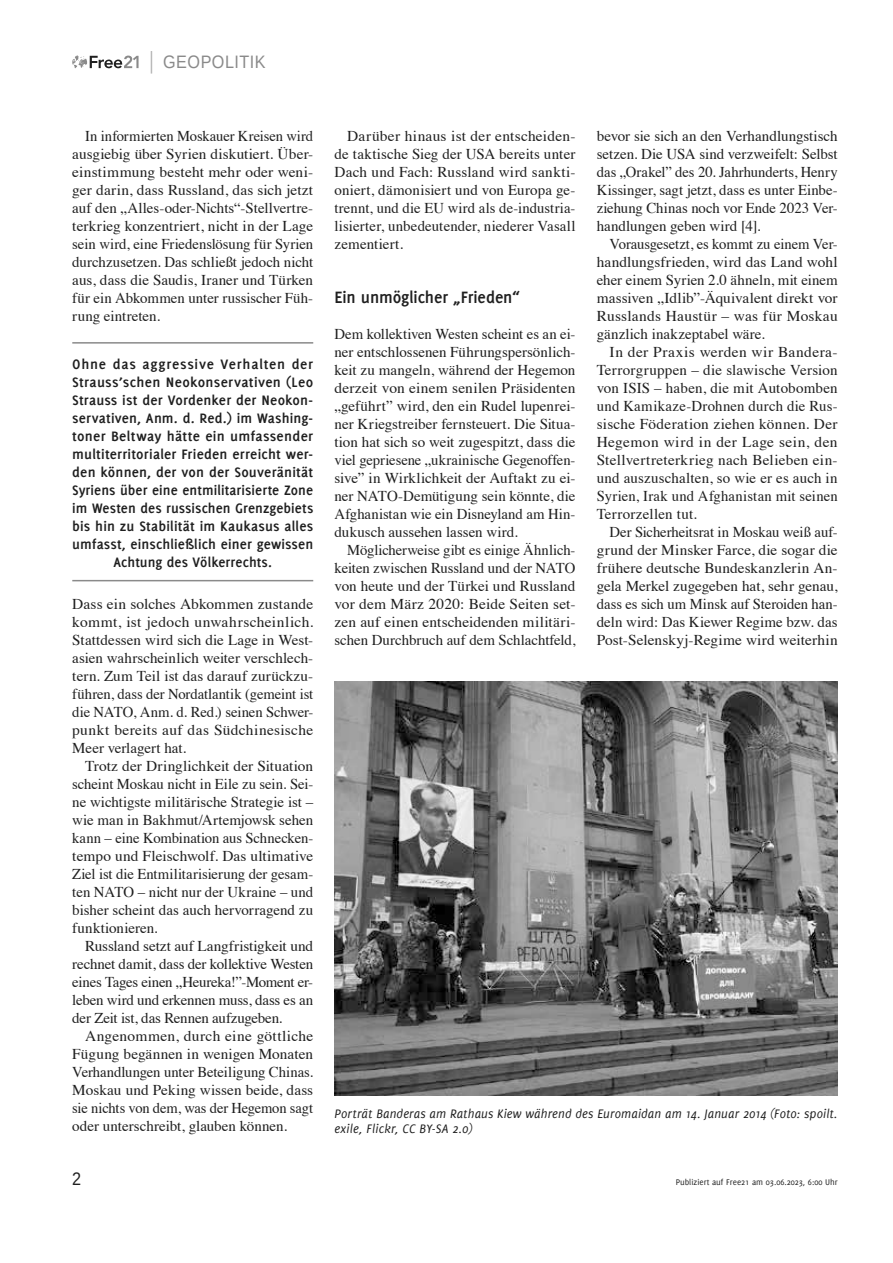
<style>
.page{position:relative;width:893px;height:1263px;background:#fff}
.page>*{position:absolute;margin:0;border:0;box-sizing:border-box;transform-origin:0 0}
.t1{font:700 18px "Delicious";letter-spacing:-.005em;color:#1f1f1f}
.t2{font:18px "Liberation Sans";letter-spacing:.03em;color:#8a8a8a;scale:.9 1}
.t3{font:18px "Liberation Sans";color:#1f1f1f;scale:.9 1}
.t4{font:15px/18px "Times";color:#1f1f1f;text-align:justify}
.t5{font:700 15px/18px "Delicious";letter-spacing:.01em;color:#1f1f1f;text-align:center}
.t6{font:italic 13.5px/15px "Delicious";letter-spacing:.01em;color:#1f1f1f}
.t7{font:9px "Delicious";color:#1f1f1f}
</style>
<div class="page">
<svg style="left:72px;top:55px;width:67px;height:13px"></svg>
<svg style="left:151px;top:51px;width:1px;height:23px"></svg>
<hr style="left:72px;top:342px;width:241px;height:2px;background:#8a8a8a">
<hr style="left:72px;top:580px;width:241px;height:1px;background:#8a8a8a">
<img style="left:334px;top:681px;width:504px;height:414px">
<p class="t2" style="left:163px;top:51px;width:115px">GEOPOLITIK</p>
<p class="t4" style="left:72px;top:126px;width:242px;text-indent:13px">In informierten Moskauer Kreisen wird ausgiebig über Syrien diskutiert. Über&shy;einstimmung besteht mehr oder weni&shy;ger darin, dass Russland, das sich jetzt auf den „Alles-oder-Nichts“-Stellvertre&shy;terkrieg konzentriert, nicht in der Lage sein wird, eine Friedenslösung für Syrien durchzusetzen. Das schließt jedoch nicht aus, dass die Saudis, Iraner und Türken für ein Abkommen unter russischer Füh&shy;rung eintreten.</p>
<p class="t5" style="left:72px;top:355px;width:242px">Ohne das aggressive Verhalten der Strauss’schen Neokonservativen (Leo Strauss ist der Vordenker der Neokon&shy;servativen, Anm. d. Red.) im Washing&shy;toner Beltway hätte ein umfassender multiterritorialer Frieden erreicht wer&shy;den können, der von der Souveränität Syriens über eine entmilitarisierte Zone im Westen des russischen Grenzgebiets bis hin zu Stabilität im Kaukasus alles umfasst, einschließlich einer gewissen Achtung des Völkerrechts.</p>
<p class="t4" style="left:72px;top:594px;width:242px">Dass ein solches Abkommen zustande kommt, ist jedoch unwahrscheinlich.<br>Stattdessen wird sich die Lage in West&shy;asien wahrscheinlich weiter verschlech&shy;tern. Zum Teil ist das darauf zurückzu&shy;führen, dass der Nordatlantik (gemeint ist die NATO, Anm. d. Red.) seinen Schwer&shy;punkt bereits auf das Südchinesische Meer verlagert hat.</p>
<p class="t4" style="left:72px;top:756px;width:242px;text-indent:13px">Trotz der Dringlichkeit der Situation scheint Moskau nicht in Eile zu sein. Sei&shy;ne wichtigste militärische Strategie ist – wie man in Bakhmut/Artemjowsk sehen kann – eine Kombination aus Schnecken&shy;tempo und Fleischwolf. Das ultimative Ziel ist die Entmilitarisierung der gesam&shy;ten NATO – nicht nur der Ukraine – und bisher scheint das auch hervorragend zu funktionieren.</p>
<p class="t4" style="left:72px;top:936px;width:242px;text-indent:13px">Russland setzt auf Langfristigkeit und rechnet damit, dass der kollektive Westen eines Tages einen „Heureka!”-Moment er&shy;leben wird und erkennen muss, dass es an der Zeit ist, das Rennen aufzugeben.</p>
<p class="t4" style="left:72px;top:1026px;width:242px;text-indent:13px">Angenommen, durch eine göttliche Fügung begännen in wenigen Monaten Verhandlungen unter Beteiligung Chinas.<br>Moskau und Peking wissen beide, dass sie nichts von dem, was der Hegemon sagt oder unterschreibt, glauben können.</p>
<p class="t4" style="left:334px;top:126px;width:242px;text-indent:13px">Darüber hinaus ist der entscheiden&shy;de taktische Sieg der USA bereits unter Dach und Fach: Russland wird sankti&shy;oniert, dämonisiert und von Europa ge&shy;trennt, und die EU wird als de-industria&shy;lisierter, unbedeutender, niederer Vasall zementiert.</p>
<p class="t1" style="left:334px;top:287px;width:187px">Ein unmöglicher „Frieden“</p>
<p class="t4" style="left:334px;top:324px;width:242px">Dem kollektiven Westen scheint es an ei&shy;ner entschlossenen Führungspersönlich&shy;keit zu mangeln, während der Hegemon derzeit von einem senilen Präsidenten „geführt” wird, den ein Rudel lupenrei&shy;ner Kriegstreiber fernsteuert. Die Situa&shy;tion hat sich so weit zugespitzt, dass die viel gepriesene „ukrainische Gegenoffen&shy;sive” in Wirklichkeit der Auftakt zu ei&shy;ner NATO-Demütigung sein könnte, die Afghanistan wie ein Disneyland am Hin&shy;dukusch aussehen lassen wird.</p>
<p class="t4" style="left:334px;top:540px;width:242px;text-indent:13px">Möglicherweise gibt es einige Ähnlich&shy;keiten zwischen Russland und der NATO von heute und der Türkei und Russland vor dem März 2020: Beide Seiten set&shy;zen auf einen entscheidenden militäri&shy;schen Durchbruch auf dem Schlachtfeld,</p>
<p class="t4" style="left:597px;top:126px;width:242px">bevor sie sich an den Verhandlungstisch setzen. Die USA sind verzweifelt: Selbst das „Orakel” des 20. Jahrhunderts, Henry Kissinger, sagt jetzt, dass es unter Einbe&shy;ziehung Chinas noch vor Ende 2023 Ver&shy;handlungen geben wird [4].</p>
<p class="t4" style="left:597px;top:234px;width:242px;text-indent:13px">Vorausgesetzt, es kommt zu einem Ver&shy;handlungsfrieden, wird das Land wohl eher einem Syrien 2.0 ähneln, mit einem massiven „Idlib”-Äquivalent direkt vor Russlands Haustür – was für Moskau gänzlich inakzeptabel wäre.</p>
<p class="t4" style="left:597px;top:342px;width:242px;text-indent:13px">In der Praxis werden wir Bandera-Terrorgruppen – die slawische Version von ISIS – haben, die mit Autobomben und Kamikaze-Drohnen durch die Rus&shy;sische Föderation ziehen können. Der Hegemon wird in der Lage sein, den Stellvertreterkrieg nach Belieben ein&shy;und auszuschalten, so wie er es auch in Syrien, Irak und Afghanistan mit seinen Terrorzellen tut.</p>
<p class="t4" style="left:597px;top:522px;width:242px;text-indent:13px">Der Sicherheitsrat in Moskau weiß auf&shy;grund der Minsker Farce, die sogar die frühere deutsche Bundeskanzlerin An&shy;gela Merkel zugegeben hat, sehr genau, dass es sich um Minsk auf Steroiden han&shy;deln wird: Das Kiewer Regime bzw. das Post-Selenskyj-Regime wird weiterhin</p>
<p class="t6" style="left:334px;top:1106px;width:505px">Porträt Banderas am Rathaus Kiew während des Euromaidan am 14. Januar 2014 (Foto: spoilt. exile, Flickr, CC BY-SA 2.0)</p>
<p class="t3" style="left:72px;top:1168px;width:12px">2</p>
<p class="t7" style="left:676px;top:1177px;width:163px">Publiziert auf Free21 am 03.06.2023, 6:00 Uhr</p>
</div>
